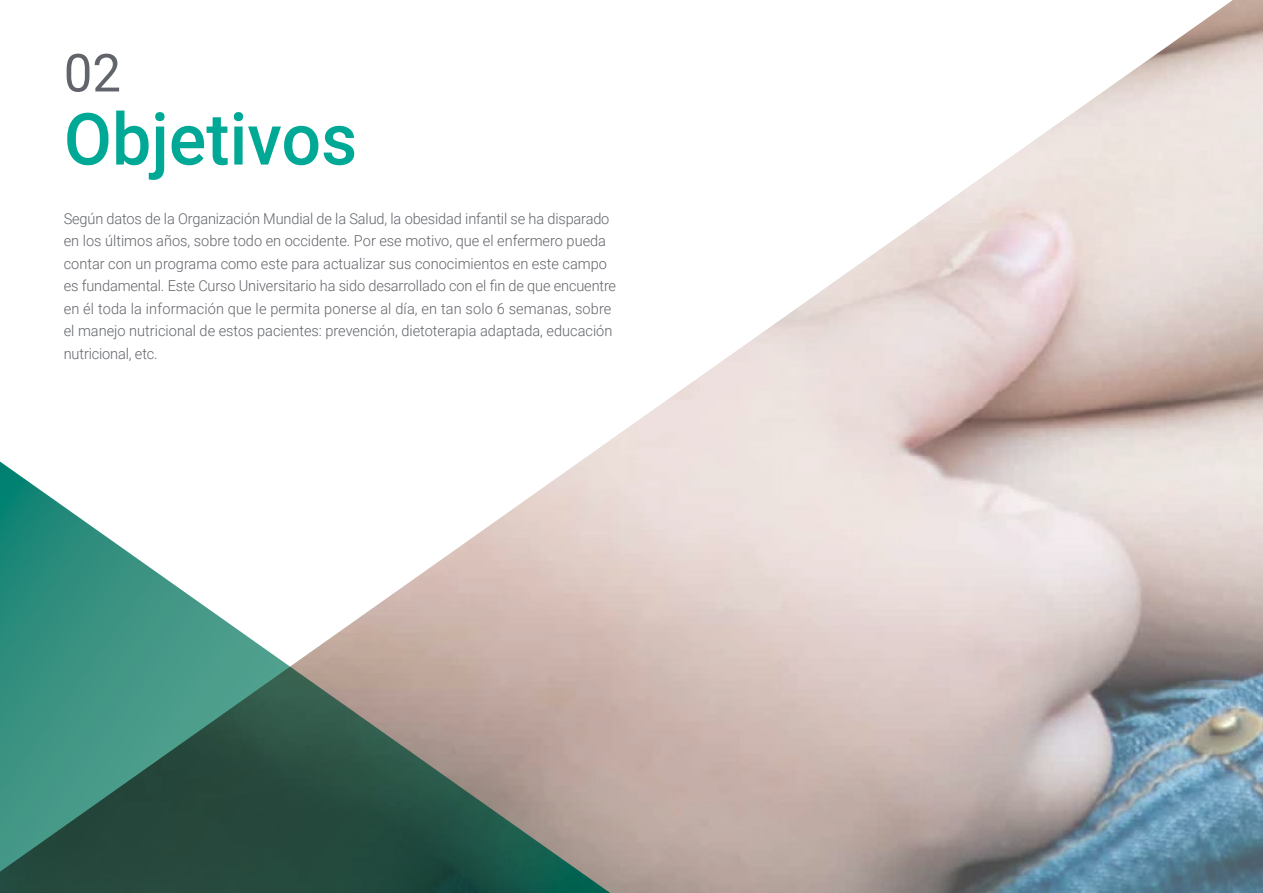
<style>
.page{position:relative;width:1263px;height:893px;background:#fff}
.page>*{position:absolute;margin:0;border:0;box-sizing:border-box;transform-origin:0 0}
.t1{font:500 72px "Roboto";color:#00a996}
.t2{font:52.5px "Roboto";color:#61646a}
.t3{font:300 15px/22.5px "Roboto";color:#61646a}
</style>
<div class="page">
<img style="left:602px;top:0;width:661px;height:893px">
<svg style="left:0;top:446px;width:640px;height:447px"></svg>
<h2 class="t2" style="left:64px;top:36px;width:59px">02</h2>
<h1 class="t1" style="left:64px;top:89px;width:295px">Objetivos</h1>
<p class="t3" style="left:64px;top:207px;width:554px">Según datos de la Organización Mundial de la Salud, la obesidad infantil se ha disparado en los últimos años, sobre todo en occidente. Por ese motivo, que el enfermero pueda contar con un programa como este para actualizar sus conocimientos en este campo es fundamental. Este Curso Universitario ha sido desarrollado con el fin de que encuentre en él toda la información que le permita ponerse al día, en tan solo 6 semanas, sobre el manejo nutricional de estos pacientes: prevención, dietoterapia adaptada, educación nutricional, etc.</p>
</div>
